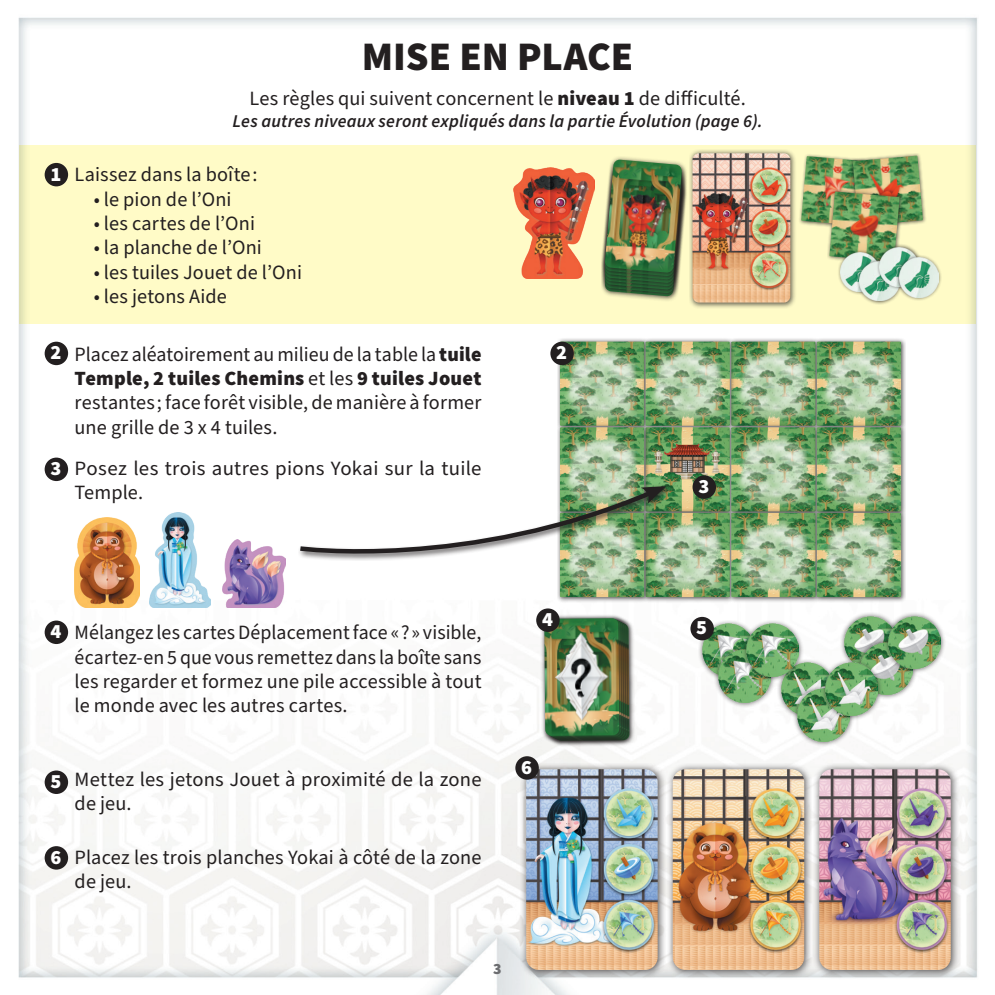
<style>
.page{position:relative;width:995px;height:995px;background:#fff}
.page>*{position:absolute;margin:0;border:0;box-sizing:border-box;transform-origin:0 0}
.titre_1{font:900 40.5px "Source Sans Pro";color:#231f20}
.courant{font:20.25px/24.3px "Source Sans Pro";letter-spacing:.005em;color:#231f20}
.courant-2{font:900 20.25px "Source Sans Pro";color:#fff}
.courant-3{font:italic 600 18px "Source Sans Pro";letter-spacing:.01em;color:#231f20}
.t1{font:900 15.75px "Source Sans Pro";color:#6c6d70}
.s1{font-weight:900}
</style>
<div class="page">
<img style="left:18px;top:17px;width:960px;height:978px">
<div style="left:19px;top:145px;width:957px;height:179px;background:#fffbc7"></div>
<img style="left:513px;top:167px;width:81px;height:111px">
<div style="left:798px;top:153px;width:77px;height:77px;background:#231f20;opacity:.75"></div>
<img style="left:801px;top:156px;width:49px;height:70px">
<div style="left:728px;top:338px;width:92px;height:93px;background:#231f20;opacity:.75"></div>
<img style="left:735px;top:342px;width:79px;height:81px">
<div style="left:814px;top:338px;width:92px;height:93px;background:#231f20;opacity:.75"></div>
<img style="left:817px;top:342px;width:84px;height:81px">
<div style="left:557px;top:338px;width:92px;height:93px;background:#231f20;opacity:.75"></div>
<img style="left:560px;top:342px;width:83px;height:81px">
<div style="left:643px;top:338px;width:92px;height:93px;background:#231f20;opacity:.75"></div>
<div style="left:850px;top:153px;width:77px;height:77px;background:#231f20;opacity:.75"></div>
<img style="left:853px;top:156px;width:70px;height:70px">
<div style="left:827px;top:189px;width:77px;height:77px;background:#231f20;opacity:.75"></div>
<img style="left:829px;top:192px;width:71px;height:70px">
<div style="left:689px;top:149px;width:108px;height:159px;background:#231f20;opacity:.75"></div>
<img style="left:693px;top:153px;width:97px;height:150px">
<div style="left:813px;top:763px;width:146px;height:215px;background:#231f20;opacity:.75"></div>
<img style="left:819px;top:769px;width:132px;height:201px">
<div style="left:666px;top:763px;width:147px;height:215px;background:#231f20;opacity:.75"></div>
<img style="left:673px;top:769px;width:131px;height:201px">
<div style="left:520px;top:763px;width:146px;height:215px;background:#231f20;opacity:.75"></div>
<img style="left:526px;top:769px;width:132px;height:201px">
<div style="left:698px;top:619px;width:62px;height:63px;background:#231f20;opacity:.75"></div>
<img style="left:702px;top:624px;width:40px;height:52px">
<div style="left:777px;top:658px;width:62px;height:63px;background:#231f20;opacity:.75"></div>
<img style="left:781px;top:663px;width:39px;height:52px">
<div style="left:840px;top:612px;width:62px;height:62px;background:#231f20;opacity:.75"></div>
<img style="left:844px;top:616px;width:39px;height:42px">
<div style="left:714px;top:645px;width:62px;height:63px;background:#231f20;opacity:.75"></div>
<img style="left:718px;top:650px;width:52px;height:52px">
<div style="left:793px;top:684px;width:62px;height:63px;background:#231f20;opacity:.75"></div>
<img style="left:797px;top:689px;width:52px;height:52px">
<div style="left:856px;top:638px;width:62px;height:62px;background:#231f20;opacity:.75"></div>
<img style="left:860px;top:642px;width:52px;height:52px">
<div style="left:742px;top:619px;width:62px;height:63px;background:#231f20;opacity:.75"></div>
<img style="left:746px;top:624px;width:52px;height:52px">
<div style="left:820px;top:658px;width:63px;height:63px;background:#231f20;opacity:.75"></div>
<img style="left:825px;top:663px;width:52px;height:52px">
<div style="left:883px;top:612px;width:63px;height:62px;background:#231f20;opacity:.75"></div>
<img style="left:888px;top:616px;width:52px;height:53px">
<div style="left:837px;top:249px;width:46px;height:46px;background:#231f20;opacity:.75"></div>
<img style="left:840px;top:252px;width:36px;height:39px">
<div style="left:857px;top:259px;width:46px;height:46px;background:#231f20;opacity:.75"></div>
<img style="left:860px;top:262px;width:36px;height:39px">
<div style="left:876px;top:244px;width:46px;height:46px;background:#231f20;opacity:.75"></div>
<img style="left:879px;top:247px;width:40px;height:39px">
<div style="left:896px;top:255px;width:46px;height:46px;background:#231f20;opacity:.75"></div>
<img style="left:899px;top:258px;width:39px;height:39px">
<div style="left:601px;top:179px;width:86px;height:123px;background:#231f20;opacity:.75"></div>
<div style="left:601px;top:176px;width:86px;height:123px;background:#231f20;opacity:.75"></div>
<div style="left:601px;top:172px;width:86px;height:123px;background:#231f20;opacity:.75"></div>
<div style="left:601px;top:169px;width:86px;height:123px;background:#231f20;opacity:.75"></div>
<div style="left:601px;top:166px;width:86px;height:123px;background:#231f20;opacity:.75"></div>
<div style="left:601px;top:162px;width:86px;height:123px;background:#231f20;opacity:.75"></div>
<div style="left:601px;top:159px;width:86px;height:123px;background:#231f20;opacity:.75"></div>
<div style="left:601px;top:155px;width:86px;height:124px;background:#231f20;opacity:.75"></div>
<img style="left:605px;top:160px;width:77px;height:113px">
<div style="left:550px;top:619px;width:86px;height:128px;background:#f8f7f7"></div>
<div style="left:548px;top:618px;width:86px;height:128px;background:#231f20;opacity:.75"></div>
<div style="left:546px;top:617px;width:86px;height:128px;background:#231f20;opacity:.75"></div>
<div style="left:45px;top:163px;width:23px;height:23px;background:#231f20;border-radius:50%"></div>
<div style="left:45px;top:342px;width:23px;height:23px;background:#231f20;border-radius:50%"></div>
<div style="left:550px;top:342px;width:24px;height:23px;background:#231f20;border-radius:50%"></div>
<div style="left:45px;top:458px;width:23px;height:23px;background:#231f20;border-radius:50%"></div>
<div style="left:45px;top:621px;width:23px;height:23px;background:#231f20;border-radius:50%"></div>
<div style="left:45px;top:846px;width:23px;height:24px;background:#231f20;border-radius:50%"></div>
<div style="left:515px;top:756px;width:24px;height:24px;background:#231f20;border-radius:50%"></div>
<div style="left:45px;top:770px;width:23px;height:24px;background:#231f20;border-radius:50%"></div>
<img style="left:75px;top:517px;width:64px;height:91px">
<img style="left:222px;top:540px;width:63px;height:68px">
<img style="left:150px;top:513px;width:61px;height:95px">
<div style="left:643px;top:424px;width:92px;height:92px;background:#231f20;opacity:.75"></div>
<img style="left:649px;top:427px;width:79px;height:82px">
<div style="left:728px;top:423px;width:92px;height:93px;background:#231f20;opacity:.75"></div>
<div style="left:814px;top:423px;width:92px;height:93px;background:#231f20;opacity:.75"></div>
<img style="left:817px;top:427px;width:84px;height:82px">
<div style="left:557px;top:423px;width:92px;height:93px;background:#231f20;opacity:.75"></div>
<img style="left:560px;top:427px;width:84px;height:56px">
<div style="left:643px;top:509px;width:92px;height:93px;background:#231f20;opacity:.75"></div>
<img style="left:649px;top:513px;width:79px;height:84px">
<div style="left:728px;top:509px;width:92px;height:93px;background:#231f20;opacity:.75"></div>
<div style="left:814px;top:509px;width:92px;height:93px;background:#231f20;opacity:.75"></div>
<img style="left:817px;top:513px;width:84px;height:84px">
<div style="left:557px;top:509px;width:92px;height:93px;background:#231f20;opacity:.75"></div>
<img style="left:560px;top:570px;width:84px;height:27px">
<div style="left:297px;top:483px;width:376px;height:78px;background:#231f20;opacity:.75"></div>
<svg style="left:296px;top:486px;width:370px;height:84px"></svg>
<div style="left:544px;top:616px;width:86px;height:128px;background:#231f20;opacity:.75"></div>
<div style="left:542px;top:615px;width:86px;height:128px;background:#231f20;opacity:.75"></div>
<div style="left:540px;top:614px;width:86px;height:128px;background:#231f20;opacity:.75"></div>
<img style="left:544px;top:618px;width:75px;height:118px">
<div style="left:693px;top:475px;width:23px;height:24px;background:#231f20;border-radius:50%"></div>
<div style="left:536px;top:608px;width:24px;height:24px;background:#231f20;border-radius:50%"></div>
<div style="left:690px;top:617px;width:24px;height:23px;background:#231f20;border-radius:50%"></div>
<p class="titre_1" style="left:362px;top:29px;width:273px">MISE EN PLACE</p>
<p class="courant-2" style="left:50px;top:160px;width:12px">1</p>
<p class="courant" style="left:250px;top:87px;width:498px">Les règles qui suivent concernent le <span class="s1">niveau 1</span> de difficulté.</p>
<p class="courant-3" style="left:233px;top:109px;width:532px">Les autres niveaux seront expliqués dans la partie Évolution (page 6).</p>
<p class="courant" style="left:75px;top:163px;width:185px">Laissez dans la boîte :</p>
<p class="courant" style="left:94px;top:187px;width:139px">• le pion de l’Oni</p>
<p class="courant" style="left:94px;top:212px;width:163px">• les cartes de l’Oni</p>
<p class="courant" style="left:94px;top:236px;width:170px">• la planche de l’Oni</p>
<p class="courant" style="left:94px;top:260px;width:210px">• les tuiles Jouet de l’Oni</p>
<p class="courant" style="left:94px;top:285px;width:135px">• les jetons Aide</p>
<p class="courant" style="left:75px;top:342px;width:408px;text-align:justify">Placez aléatoirement au milieu de la table la <span class="s1">tuile Temple, 2 tuiles Chemins</span> et les <span class="s1">9 tuiles Jouet </span>restantes ; face forêt visible, de manière à former une grille de 3 x 4 tuiles.</p>
<p class="courant-2" style="left:50px;top:339px;width:12px">2</p>
<p class="courant-2" style="left:556px;top:339px;width:12px">2</p>
<p class="courant-2" style="left:50px;top:454px;width:12px">3</p>
<p class="courant" style="left:75px;top:457px;width:408px">Posez les trois autres pions Yokai sur la tuile<br>Temple.</p>
<p class="courant-2" style="left:50px;top:617px;width:12px">4</p>
<p class="courant" style="left:75px;top:621px;width:408px;text-align:justify">Mélangez les cartes Déplacement face « ? » visible, écartez-en 5 que vous remettez dans la boîte sans les regarder et formez une pile accessible à tout le monde avec les autres cartes.</p>
<p class="courant-2" style="left:542px;top:605px;width:12px">4</p>
<p class="courant-2" style="left:50px;top:767px;width:12px">5</p>
<p class="courant" style="left:75px;top:768px;width:408px">Mettez les jetons Jouet à proximité de la zone de jeu.</p>
<p class="courant-2" style="left:521px;top:753px;width:12px">6</p>
<p class="courant-2" style="left:50px;top:843px;width:12px">6</p>
<p class="courant" style="left:75px;top:845px;width:408px">Placez les trois planches Yokai à côté de la zone de jeu.</p>
<p class="t1" style="left:493px;top:957px;width:10px">3</p>
<p class="courant-2" style="left:698px;top:472px;width:12px">3</p>
<p class="courant-2" style="left:696px;top:614px;width:12px">5</p>
</div>
